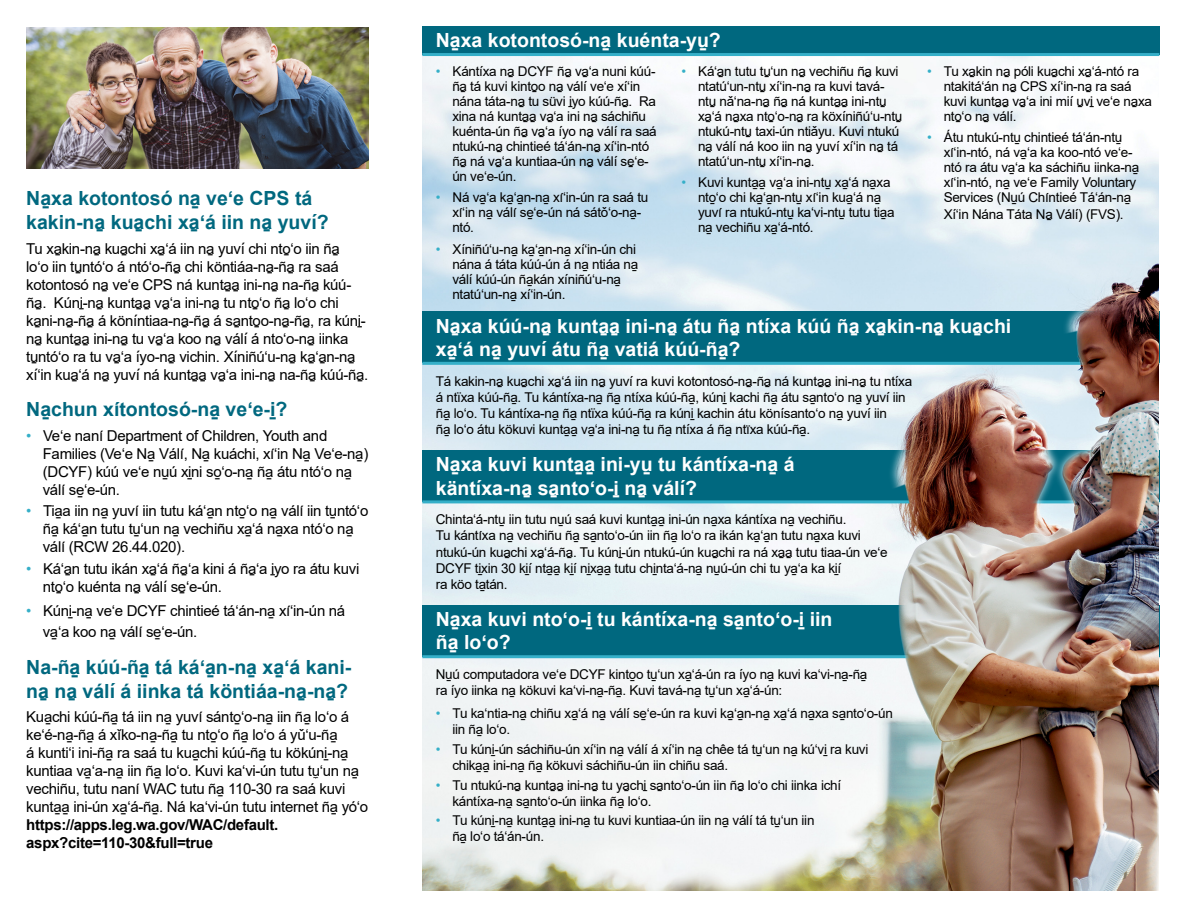
<style>
.page{position:relative;width:1186px;height:918px;background:#fff}
.page>*{position:absolute;margin:0;border:0;box-sizing:border-box;transform-origin:0 0}
.t1{font:700 19.5px "Arial";color:#fff}
.t2{font:700 19.5px/23.4px "Arial";color:#00687f}
.t3{font:15px/18px "Arial";letter-spacing:-.02em;color:#000}
.t4{font:700 15px/18px "Arial";letter-spacing:-.02em;color:#000}
.t5{font:13.5px/15px "Arial";letter-spacing:-.02em;color:#000}
.s1{color:#35afc8}
</style>
<div class="page">
<img style="left:26px;top:27px;width:342px;height:141px">
<div style="left:422px;top:26px;width:737px;height:29px;background:#00687f"></div>
<hr style="left:422px;top:53px;width:737px;height:3px;background:#35afc8">
<hr style="left:422px;top:362px;width:737px;height:3px;background:#35afc8">
<hr style="left:422px;top:500px;width:737px;height:3px;background:#35afc8">
<hr style="left:422px;top:655px;width:737px;height:3px;background:#35afc8">
<img style="left:437px;top:56px;width:722px;height:835px">
<h1 class="t2" style="left:26px;top:187px;width:304px">Na̠xa kotontosó na̠ ve‘e CPS tá kakin-na̠ kua̠chi xa̠‘á iin na̠ yuvi?́</h1>
<p class="t3" style="left:26px;top:239px;width:327px">Tu xa̠kin-na̠ kua̠chi xa̠‘á iin na̠ yuvíchi nto̠‘o iin ña̠ lo‘o iin tu̠ntó‘o á ntó‘o-ña̠ chi köntiáa-na̠-ña̠ ra saá kotontosó na̠ ve‘e CPS ná kunta̠a̠ ini-na̠ na-ña̠ kúú- ña̠. Kúni̠-na̠ kunta̠a̠ va̠‘a ini-na̠ tu nto̠‘o ña̠ lo‘o chi ka̠ni-na̠-ña̠ á könintiaa-na</p>
<p class="t3" style="left:137px;top:314px;width:4px">́</p>
<p class="t3" style="left:26px;top:311px;width:341px;text-indent:159px">̠-ña̠ á sa̠nto̠o-na̠-ña̠, ra kúni̠- na̠ kunta̠a̠ ini-na̠ tu va̠‘a koo na̠ válíá nto‘o-na̠ iinka tu̠ntó‘o ra tu va̠‘a iyo-na</p>
<p class="t3" style="left:238px;top:350px;width:4px">́</p>
<p class="t3" style="left:26px;top:347px;width:344px;text-indent:266px">̠ ka̠‘a̠n-na̠ xí‘in kua̠‘á na̠ yuvíná kunta̠a̠ va̠‘a ini-na̠ na-ña̠ kúú-ña̠.</p>
<h1 class="t2" style="left:26px;top:398px;width:195px">Na̠chun xitontosó-na</h1>
<p class="t3" style="left:140px;top:350px;width:4px">́</p>
<p class="t3" style="left:172px;top:347px;width:126px">̠ vichin. Xiniñú‘u-na</p>
<h1 class="t2" style="left:120px;top:401px;width:6px">́</h1>
<h1 class="t2" style="left:215px;top:398px;width:74px">̠ ve‘e-i̠?</h1>
<p class="t3" style="left:43px;top:427px;width:327px;text-indent:-16px"><span class="s1">•</span> Ve‘e naníDepartment of Children, Youth and Families (Ve‘e Na̠ Válí, Na̠ kuáchi, xí‘in Na̠ Ve‘e-na̠) (DCYF) kúú ve‘e nu̠ú xi̠ni so̠‘o-na̠ ña̠ átu ntó‘o na̠ válíse̠‘e-ún.</p>
<p class="t3" style="left:43px;top:502px;width:327px;text-indent:-16px"><span class="s1">•</span> Tia̠a iin na̠ yuvíiin tutu ká‘a̠n nto̠‘o na̠ válíiin tu̠ntó‘o ña̠ ká‘a̠n tutu tu̠‘un na̠ vechiñu xa̠‘á na̠xa ntó‘o na̠ válí(RCW 26.44.020).</p>
<p class="t3" style="left:43px;top:559px;width:318px;text-indent:-16px"><span class="s1">•</span> Ká‘a̠n tutu ikán xa̠‘á ña̠‘a kini á ña̠‘a i̠yo ra átu kuvi nto̠‘o kuénta na̠ válíse̠‘e-ún.</p>
<p class="t3" style="left:43px;top:601px;width:304px;line-height:21px;text-indent:-16px"><span class="s1">•</span> Kúni̠-na̠ ve‘e DCYF chintieé tá‘án-na̠ xí‘in-ún ná va̠‘a koo na̠ válíse̠‘e-ún.</p>
<h1 class="t2" style="left:26px;top:656px;width:327px">Na-ña̠ kúú-ña̠ tá ká‘a̠n-na̠ xa̠‘á kani&shy;na̠ na̠ válíá iinka tá köntiáa-na̠-na̠?</h1>
<p class="t3" style="left:26px;top:708px;width:344px">Kua̠chi kúú-ña̠ tá iin na̠ yuvísánto̠‘o-na̠ iin ña̠ lo‘o á ke‘é-na̠-ña̠ á xǐko-na̠-ña̠ tu nto̠‘o ña̠ lo‘o á yǔ‘u-ña̠<br>á kunti‘i ini-ña̠ ra saá tu kua̠chi kúú-ña̠ tu kökúni̠-na̠ kuntiaa va̠‘a-na̠ iin ña̠ lo‘o. Kuvi ka‘vi-ún tutu tu̼‘un na̠ vechiñu, tutu naníWAC tutu ña̠ 110-30 ra saá kuvi kunta̠a̠ ini-ún xa̠‘á-ña̠. Ná ka‘vi-ún tutu internet ña̠ yó‘o</p>
<p class="t4" style="left:26px;top:816px;width:254px">https://apps.leg.wa.gov/WAC/default. aspx?cite=110-30&amp;full=true</p>
<h1 class="t1" style="left:436px;top:27px;width:286px">Na̠xa kotontosó-na̠ kuénta-yu̠?</h1>
<p class="t5" style="left:436px;top:63px;width:80px"><span class="s1">•</span> Kántixa na</p>
<p class="t5" style="left:483px;top:66px;width:4px">́</p>
<p class="t5" style="left:452px;top:63px;width:205px;text-indent:59px">̠ DCYF ña̠ va̠‘a nuni kúú- ña̠ tá kuvi kinto̠o na̠ válíve‘e xí‘in nána táta-na̠ tu süvi i̠yo kúú-ña̠. Ra xina ná kunta̠a̠ va̠‘a ini na̠ sáchiñu kuénta-ún ña̠ va̠‘a iyo na</p>
<p class="t5" style="left:698px;top:63px;width:206px;text-indent:-16px"><span class="s1">•</span> Ká‘a̠n tutu tu̠‘un na̠ vechiñu ña̠ kuvi ntatú‘un-ntu̠ xí‘in-na̠ ra kuvi tavá- ntu̠ nǎ‘na-na̠ ña̠ ná kunta̠a̠ ini-ntu̠ xa̠‘á na̠xa nto̠‘o-na̠ ra köxiniñú‘u-ntu</p>
<p class="t5" style="left:846px;top:111px;width:4px">́</p>
<p class="t5" style="left:698px;top:108px;width:206px;text-indent:201px">̠ ntukú-ntu̠ taxi-ún ntiǎyu. Kuvi ntukú na̠ válíná koo iin na̠ yuvíxí‘in na̠ tá ntatú‘un-ntu̠ xí‘in-na̠.</p>
<p class="t5" style="left:698px;top:175px;width:198px;text-indent:-16px"><span class="s1">•</span> Kuvi kunta̠a̠ va̠‘a ini-ntu̠ xa̠‘á na̠xa nto̠‘o chi ka̠‘a̠n-ntu̠ xí‘in kua̠‘á na̠ yuvíra ntukú-ntu̠ ka‘vi-ntu̠ tutu tia̠a na̠ vechiñu xa̠‘á-ntó.</p>
<p class="t5" style="left:452px;top:123px;width:206px;text-indent:138px">̠ válíra saá ntukú-na̠ chintieé tá‘án-na̠ xí‘in-ntó ña̠ ná va̠‘a kuntiaa-ún na̠ válíse̠‘e&shy;ún ve‘e-ún.</p>
<p class="t5" style="left:452px;top:190px;width:197px;text-indent:-16px"><span class="s1">•</span> Ná va̠‘a ka̠‘a̠n-na̠ xí‘in-ún ra saá tu xí‘in na̠ válíse̠‘e-ún ná sátǒ‘o-na̠- ntó.</p>
<p class="t5" style="left:436px;top:242px;width:84px"><span class="s1">•</span> Xiniñú‘u-na</p>
<p class="t5" style="left:562px;top:126px;width:4px">́</p>
<p class="t5" style="left:452px;top:242px;width:188px;text-indent:62px">̠ ka̠‘a̠n-na̠ xí‘in-ún chi nána á táta kúú-ún á na̠ ntiáa na̠ válíkúú-ún ña̠kán xiniñú‘u-na</p>
<p class="t5" style="left:465px;top:244px;width:4px">́</p>
<p class="t5" style="left:568px;top:274px;width:4px">́</p>
<p class="t5" style="left:617px;top:272px;width:6px">̠</p>
<p class="t5" style="left:452px;top:287px;width:115px">ntatú‘un-na̠ xí‘in-ún.</p>
<p class="t5" style="left:944px;top:63px;width:210px;text-indent:-16px"><span class="s1">•</span> Tu xa̠kin na̠ póli kua̠chi xa̠‘á-ntó ra ntakitá‘án na̠ CPS xí‘in-na̠ ra saá kuvi kunta̠a̠ va̠‘a ini miíu̠vi̠ve‘e na̠xa nto̠‘o na̠ válí.</p>
<p class="t5" style="left:944px;top:130px;width:197px;text-indent:-16px"><span class="s1">•</span> Átu ntukú-ntu̠ chintieé tá‘án-ntu̠ xí‘in-ntó, ná va̠‘a ka koo-ntó ve‘e&shy;ntó ra átu va̠‘a ka sáchiñu iinka-na̠ xí‘in-ntó, na̠ ve‘e Family Voluntary Services (Nu̠ú Chintieé Tá‘án-na</p>
<p class="t5" style="left:1049px;top:192px;width:4px">́</p>
<p class="t5" style="left:1127px;top:190px;width:6px">̠</p>
<p class="t5" style="left:944px;top:206px;width:181px">Xí‘in Nána Táta Na̠ Váli) (FVS).</p>
<p class="t5" style="left:1078px;top:208px;width:4px">́</p>
<h1 class="t1" style="left:770px;top:315px;width:6px">́</h1>
<h1 class="t1" style="left:854px;top:312px;width:159px">̠ xa̠kin-na̠ kua̠chi</h1>
<h1 class="t1" style="left:436px;top:312px;width:425px">Na̠xa kúú-na̠ kunta̠a̠ ini-na̠ átu ña̠ ntixa kúú ña</h1>
<h1 class="t1" style="left:436px;top:335px;width:306px">xa̠‘á na̠ yuvíátu ña̠ vatiá kúú-ña̠?</h1>
<p class="t5" style="left:436px;top:373px;width:478px">Tá kakin-na̠ kua̠chi xa̠‘á iin na̠ yuvíra kuvi kotontosó-na̠-ña̠ ná kunta̠a̠ ini-na̠ tu ntixa</p>
<p class="t5" style="left:898px;top:376px;width:4px">́</p>
<p class="t5" style="left:571px;top:392px;width:4px">́</p>
<p class="t5" style="left:599px;top:390px;width:98px">̠ ña̠ ntixa kúú-ña</p>
<p class="t5" style="left:639px;top:392px;width:4px">́</p>
<p class="t5" style="left:692px;top:390px;width:215px">̠, kúni̠kachi ña̠ átu sa̠nto‘o na̠ yuvíiin</p>
<p class="t5" style="left:436px;top:390px;width:169px">á ntïxa kúú-ña̠. Tu kántixa-na</p>
<p class="t5" style="left:527px;top:408px;width:4px">́</p>
<p class="t5" style="left:555px;top:406px;width:290px">̠ ña̠ ntïxa kúú-ña̠ ra kúni̠kachin átu könisanto‘o na</p>
<p class="t5" style="left:784px;top:408px;width:4px">́</p>
<p class="t5" style="left:840px;top:406px;width:49px">̠ yuvíiin</p>
<p class="t5" style="left:436px;top:406px;width:125px">ña̠ lo‘o. Tu kántixa-na</p>
<p class="t5" style="left:690px;top:424px;width:4px">́</p>
<p class="t5" style="left:728px;top:422px;width:83px">̠ ntïxa kúú-ña̠.</p>
<h1 class="t1" style="left:436px;top:451px;width:344px">Na̠xa kuvi kunta̠a̠ ini-yu̠ tu kántixa-na</h1>
<p class="t5" style="left:436px;top:422px;width:298px">ña̠ lo‘o átu kökuvi kunta̠a̠ va̠‘a ini-na̠ tu ña̠ ntixa á ña</p>
<h1 class="t1" style="left:727px;top:454px;width:6px">́</h1>
<h1 class="t1" style="left:773px;top:451px;width:23px">̠ á</h1>
<h1 class="t1" style="left:685px;top:477px;width:6px">́</h1>
<p class="t5" style="left:436px;top:512px;width:360px">Chinta‘á-ntu̠ iin tutu nu̠ú saá kuvi kunta̠a̠ ini-ún na̠xa kántixa na</p>
<h1 class="t1" style="left:481px;top:477px;width:6px">́</h1>
<h1 class="t1" style="left:527px;top:474px;width:172px">̠ sa̠nto‘o-i̠ na̠ váli?</h1>
<h1 class="t1" style="left:436px;top:474px;width:98px">käntixa-na</h1>
<p class="t5" style="left:763px;top:514px;width:4px">́</p>
<p class="t5" style="left:791px;top:512px;width:57px">̠ vechiñu.</p>
<p class="t5" style="left:482px;top:530px;width:4px">́</p>
<p class="t5" style="left:436px;top:528px;width:453px;line-height:16.2px;text-indent:74px">̠ vechiñu ña̠ sa̠nto‘o-ún iin ña̠ lo‘o ra ikán ka̠‘a̠n tutu na̠xa kuvi ntukú-ún kua̠chi xa̠‘á-ña̠. Tu kúni̠-ún ntukú-ún kua̠chi ra ná xa̠a̠ tutu tiaa-ún ve‘e DCYF ti̠xin 30 ki̠ínta̠a̠ ki̠íni̠xa̠a̠ tutu chi̠nta‘á-na̠ nu̠ú-ún chi tu ya̠‘a ka ki̠í<br>ra köo ta̠tán.</p>
<h1 class="t1" style="left:436px;top:605px;width:283px">Na̠xa kuvi nto‘o-i̠ tu kántixa-na</h1>
<p class="t5" style="left:436px;top:528px;width:80px">Tu kántixa na</p>
<h1 class="t1" style="left:667px;top:609px;width:6px">́</h1>
<h1 class="t1" style="left:712px;top:605px;width:122px">̠ sa̠nto‘o-i̠ iin</h1>
<h1 class="t1" style="left:436px;top:629px;width:76px">ña̠ lo‘o?</h1>
<p class="t5" style="left:436px;top:667px;width:340px">Nu̠ú computadora ve‘e DCYF kinto̠o tu̠‘un xa̠‘á-ún ra iyo na</p>
<p class="t5" style="left:743px;top:669px;width:4px">́</p>
<p class="t5" style="left:771px;top:667px;width:99px">̠ kuvi ka‘vi-na̠-ña̠</p>
<p class="t5" style="left:455px;top:685px;width:4px">́</p>
<p class="t5" style="left:512px;top:683px;width:272px">̠ kökuvi ka‘vi-na̠-ña̠. Kuvi tavá-na̠ tu̠‘un xa̠‘á-ún:</p>
<p class="t5" style="left:452px;top:705px;width:442px;line-height:16.2px;text-indent:-16px"><span class="s1">•</span> Tu ka‘ntia-na̠ chiñu xa̠‘á na̠ válíse̠‘e-ún ra kuvi ka̠‘a̠n-na̠ xa̠‘á na̠xa sa̠nto‘o-ún iin ña̠ lo‘o.</p>
<p class="t5" style="left:452px;top:741px;width:418px;line-height:16.2px;text-indent:-16px"><span class="s1">•</span> Tu kúni̠-ún sáchiñu-ún xí‘in na̠ válíá xí‘in na̠ chêe tá tu̠‘un na̠ kú‘vi̠ra kuvi chika̠a̠ ini-na̠ ña̠ kökuvi sáchiñu-ún iin chiñu saá.</p>
<p class="t5" style="left:452px;top:777px;width:393px;line-height:16.2px;text-indent:-16px"><span class="s1">•</span> Tu ntukú-na̠ kunta̠a̠ ini-na̠ tu ya̠chi̠sa̠nto‘o-ún iin ña̠ lo‘o chi iinka ichí kántixa-na</p>
<p class="t5" style="left:436px;top:683px;width:82px">ra iyo iinka na</p>
<p class="t5" style="left:481px;top:796px;width:4px">́</p>
<p class="t5" style="left:509px;top:793px;width:144px">̠ sa̠nto‘o-ún iinka ña̠ lo‘o.</p>
<p class="t5" style="left:452px;top:812px;width:364px;line-height:16.2px;text-indent:-16px"><span class="s1">•</span> Tu kúni̠-na̠ kunta̠a̠ ini-na̠ tu kuvi kuntiaa-ún iin na̠ válítá tu̠‘un iin ña̠ lo‘o tá‘án-ún.</p>
</div>
